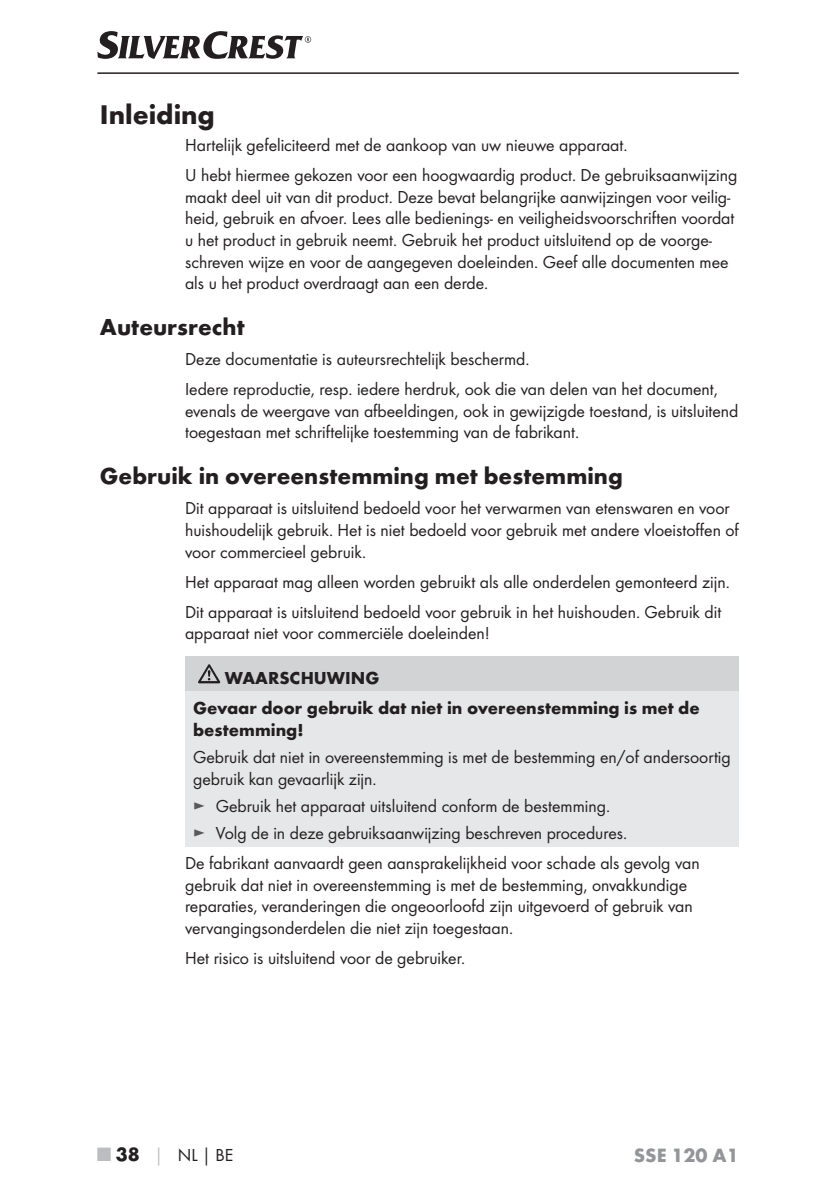
<style>
.page{position:relative;width:839px;height:1190px;background:#fff}
.page>*{position:absolute;margin:0;border:0;box-sizing:border-box;transform-origin:0 0}
.t1{font:700 28px "Futura";color:#231f20}
.t2{font:700 24px "Futura";color:#231f20}
.t3{font:700 20px "Futura";color:#939598}
.t4{font:18px/21.6px "Futura Boo";color:#231f20}
.t5{font:700 18px/30.2px "Futura";color:#231f20}
.s1{color:#58595b}
.s2{font-family:"Futura";font-weight:700;font-size:20px;color:#bbbdc0}
.s3{font-family:"Futura";font-weight:700;font-size:20px}
.s4{font-family:"Futura";font-weight:700;color:#bbbdc0}
.s5{font-family:"Futura";font-weight:700}
</style>
<div class="page">
<hr style="left:97px;top:72px;width:641px;height:2px;background:#231f20">
<svg style="left:97px;top:31px;width:214px;height:28px"></svg>
<div style="left:185px;top:656px;width:553px;height:36px;background:#d1d3d4"></div>
<div style="left:185px;top:692px;width:553px;height:155px;background:#e6e7e8"></div>
<svg style="left:198px;top:664px;width:22px;height:19px"></svg>
<h1 class="t1" style="left:100px;top:103px;width:116px">Inleiding</h1>
<p class="t4" style="left:185px;top:131px;width:553px;line-height:30px">Hartelijk gefeliciteerd met de aankoop van uw nieuwe apparaat.<br>U hebt hiermee gekozen voor een hoogwaardig product. De gebruiksaanwijzing</p>
<p class="t4" style="left:185px;top:187px;width:550px">maakt deel uit van dit product. Deze bevat belangrijke aanwijzingen voor veilig&shy;heid, gebruik en afvoer. Lees alle bedienings- en veiligheidsvoorschriften voordat u het product in gebruik neemt. Gebruik het product uitsluitend op de voorge&shy;schreven wijze en voor de aangegeven doeleinden. Geef alle documenten mee als u het product overdraagt aan een derde.</p>
<h2 class="t2" style="left:100px;top:317px;width:146px">Auteursrecht</h2>
<p class="t4" style="left:185px;top:345px;width:534px;line-height:30px">Deze documentatie is auteursrechtelijk beschermd.<br>Iedere reproductie, resp. iedere herdruk, ook die van delen van het document,</p>
<p class="t4" style="left:185px;top:401px;width:554px">evenals de weergave van afbeeldingen, ook in gewijzigde toestand, is uitsluitend toegestaan met schriftelijke toestemming van de fabrikant.</p>
<h2 class="t2" style="left:100px;top:467px;width:524px">Gebruik in overeenstemming met bestemming</h2>
<p class="t4" style="left:185px;top:498px;width:555px">Dit apparaat is uitsluitend bedoeld voor het verwarmen van etenswaren en voor huishoudelijk gebruik. Het is niet bedoeld voor gebruik met andere vloeistoffen of voor commercieel gebruik.</p>
<p class="t4" style="left:185px;top:567px;width:546px;line-height:30px">Het apparaat mag alleen worden gebruikt als alle onderdelen gemonteerd zijn.<br>Dit apparaat is uitsluitend bedoeld voor gebruik in het huishouden. Gebruik dit</p>
<p class="t4" style="left:185px;top:623px;width:306px">apparaat niet voor commerciële doeleinden!</p>
<p class="t5" style="left:193px;top:664px;width:508px;text-indent:32px">WAARSCHUWING<br>Gevaar door gebruik dat niet in overeenstemming is met de</p>
<p class="t5" style="left:193px;top:716px;width:112px">bestemming!</p>
<p class="t4" style="left:193px;top:747px;width:539px">Gebruik dat niet in overeenstemming is met de bestemming en/of andersoortig gebruik kan gevaarlijk zijn.</p>
<p class="t4" style="left:193px;top:793px;width:435px;line-height:27.2px"><span class="s1">►</span> Gebruik het apparaat uitsluitend conform de bestemming.<br><span class="s1">►</span> Volg de in deze gebruiksaanwijzing beschreven procedures.</p>
<p class="t4" style="left:185px;top:853px;width:515px">De fabrikant aanvaardt geen aansprakelijkheid voor schade als gevolg van gebruik dat niet in overeenstemming is met de bestemming, onvakkundige re paraties, veranderingen die ongeoorloofd zijn uitgevoerd of gebruik van vervangingsonderdelen die niet zijn toegestaan.</p>
<p class="t4" style="left:185px;top:948px;width:281px">Het risico is uitsluitend voor de gebruiker.</p>
<p class="t4" style="left:97px;top:1145px;width:137px"><span class="s2">■</span> <span class="s3">38</span> <span class="s4">│</span> NL<span class="s5">│</span>BE</p>
<p class="t3" style="left:633px;top:1147px;width:106px">SSE 120 A1</p>
</div>
